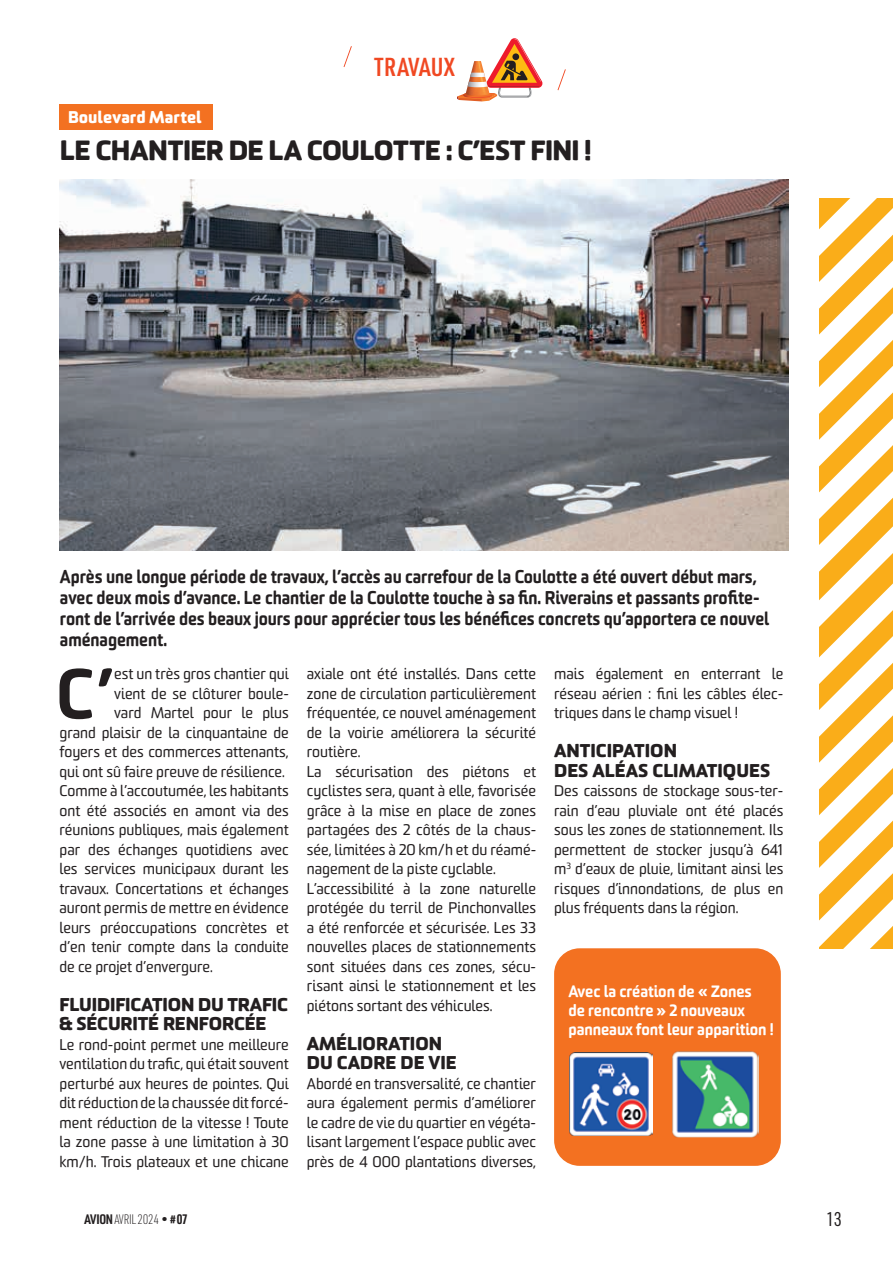
<style>
.page{position:relative;width:893px;height:1263px;background:#fff}
.page>*{position:absolute;margin:0;border:0;box-sizing:border-box;transform-origin:0 0}
.t1{font:900 68.4px "Sommet Rounded";color:#231f20;scale:.96 1}
.t2{font:800 27px "Sommet Rounded";letter-spacing:-.015em;color:#231f20}
.t3{font:600 25.5px "URWDIN Cond";letter-spacing:.01em;color:#f04822}
.t4{font:19.5px "URWDIN Cond";color:#231f20}
.t5{font:900 18px/21px "Sommet Rounded";letter-spacing:-.005em;color:#231f20;scale:.92 1}
.t6{font:800 18px/19.5px "Sommet Rounded";color:#231f20}
.t7{font:800 16.5px "Sommet Rounded";letter-spacing:.005em;color:#fff}
.t8{font:900 15.9px/18.9px "Sommet Rounded";letter-spacing:-.005em;color:#fff;scale:.96 1}
.t9{font:15px/19.5px "Sommet Rounded";color:#231f20;text-align:justify}
.t10{font:200 13.5px "URWDIN Cond";letter-spacing:-.025em;color:#231f20}
.s1{font-weight:700}
</style>
<div class="page">
<svg style="left:788px;top:179px;width:105px;height:770px"></svg>
<div style="left:60px;top:104px;width:153px;height:26px;background:#f37121"></div>
<svg style="left:344px;top:46px;width:8px;height:21px"></svg>
<svg style="left:557px;top:69px;width:9px;height:21px"></svg>
<svg style="left:458px;top:38px;width:84px;height:63px"></svg>
<img style="left:60px;top:180px;width:728px;height:371px">
<div style="left:554px;top:948px;width:227px;height:218px;background:#f37121;border-radius:26px"></div>
<img style="left:672px;top:1051px;width:86px;height:86px">
<img style="left:569px;top:1052px;width:84px;height:84px">
<p class="t7" style="left:68px;top:106px;width:135px">Boulevard Martel</p>
<h3 class="t3" style="left:374px;top:50px;width:82px">TRAVAUX</h3>
<h2 class="t2" style="left:60px;top:132px;width:533px">LE CHANTIER DE LA COULOTTE : C’EST FINI !</h2>
<p class="t5" style="left:60px;top:566px;width:772px">Après une longue période de travaux, l’accès au carrefour de la Coulotte a été ouvert début mars, avec deux mois d’avance. Le chantier de la Coulotte touche à sa fin. Riverains et passants profite&shy;ront de l’arrivée des beaux jours pour apprécier tous les bénéfices concrets qu’apportera ce nouvel aménagement.</p>
<h1 class="t1" style="left:56px;top:649px;width:58px">C’</h1>
<p class="t9" style="left:114px;top:664px;width:176px">est un très gros chantier qui</p>
<p class="t9" style="left:307px;top:664px;width:231px;text-align:left">axiale ont été installés. Dans cette zone de circulation particulièrement fréquentée, ce nouvel aménagement de la voirie améliorera la sécurité routière.<br>La sécurisation des piétons et cyclistes sera, quant à elle, favorisée grâce à la mise en place de zones partagées des 2 côtés de la chaus&shy;sée, limitées à 20 km/h et du réamé&shy;nagement de la piste cyclable.<br>L’accessibilité à la zone naturelle protégée du terril de Pinchonvalles a été renforcée et sécurisée. Les 33 nouvelles places de stationnements sont situées dans ces zones, sécu&shy;risant ainsi le stationnement et les piétons sortant des véhicules.</p>
<p class="t6" style="left:307px;top:1033px;width:152px">AMÉLIORATION<br>DU CADRE DE VIE</p>
<p class="t9" style="left:307px;top:1074px;width:231px">Abordé en transversalité, ce chantier aura également permis d’améliorer le cadre de vie du quartier en végéta&shy;lisant largement l’espace public avec près de 4 000 plantations diverses,</p>
<p class="t9" style="left:554px;top:664px;width:231px">mais également en enterrant le réseau aérien : fini les câbles élec&shy;triques dans le champ visuel !</p>
<p class="t6" style="left:554px;top:740px;width:218px">ANTICIPATION<br>DES ALÉAS CLIMATIQUES</p>
<p class="t9" style="left:554px;top:781px;width:231px">Des caissons de stockage sous-ter&shy;rain d’eau pluviale ont été placés sous les zones de stationnement. Ils permettent de stocker jusqu’à 641 m<sup>3</sup> d’eaux de pluie, limitant ainsi les risques d’innondations, de plus en plus fréquents dans la région.</p>
<p class="t9" style="left:114px;top:684px;width:176px">vient de se clôturer boule-</p>
<p class="t9" style="left:114px;top:703px;width:176px">vard Martel pour le plus</p>
<p class="t9" style="left:60px;top:723px;width:231px">grand plaisir de la cinquantaine de</p>
<p class="t9" style="left:60px;top:742px;width:231px">foyers et des commerces attenants,</p>
<p class="t9" style="left:60px;top:762px;width:227px">qui ont sû faire preuve de résilience.</p>
<p class="t9" style="left:60px;top:781px;width:231px">Comme à l’accoutumée, les habitants</p>
<p class="t9" style="left:60px;top:801px;width:231px">ont été associés en amont via des</p>
<p class="t9" style="left:60px;top:820px;width:231px">réunions publiques, mais également</p>
<p class="t9" style="left:60px;top:840px;width:231px">par des échanges quotidiens avec</p>
<p class="t9" style="left:60px;top:859px;width:231px">les services municipaux durant les</p>
<p class="t9" style="left:60px;top:879px;width:231px">travaux. Concertations et échanges</p>
<p class="t9" style="left:60px;top:898px;width:231px">auront permis de mettre en évidence</p>
<p class="t9" style="left:60px;top:918px;width:231px">leurs préoccupations concrètes et</p>
<p class="t9" style="left:60px;top:937px;width:231px">d’en tenir compte dans la conduite</p>
<p class="t9" style="left:60px;top:957px;width:155px">de ce projet d’envergure.</p>
<p class="t6" style="left:60px;top:994px;width:230px">FLUIDIFICATION DU TRAFIC &amp; SÉCURITÉ RENFORCÉE</p>
<p class="t9" style="left:60px;top:1035px;width:231px">Le rond-point permet une meilleure ventilation du trafic, qui était souvent perturbé aux heures de pointes. Qui dit réduction de la chaussée dit forcé&shy;ment réduction de la vitesse ! Toute la zone passe à une limitation à 30 km/h. Trois plateaux et une chicane</p>
<p class="t8" style="left:568px;top:982px;width:215px">Avec la création de « Zones<br>de rencontre » 2 nouveaux panneaux font leur apparition !</p>
<p class="t10" style="left:85px;top:1210px;width:105px"><span class="s1">AVION</span> AVRIL 2024 • <span class="s1"># 07</span></p>
<h3 class="t4" style="left:826px;top:1206px;width:17px">13</h3>
</div>
